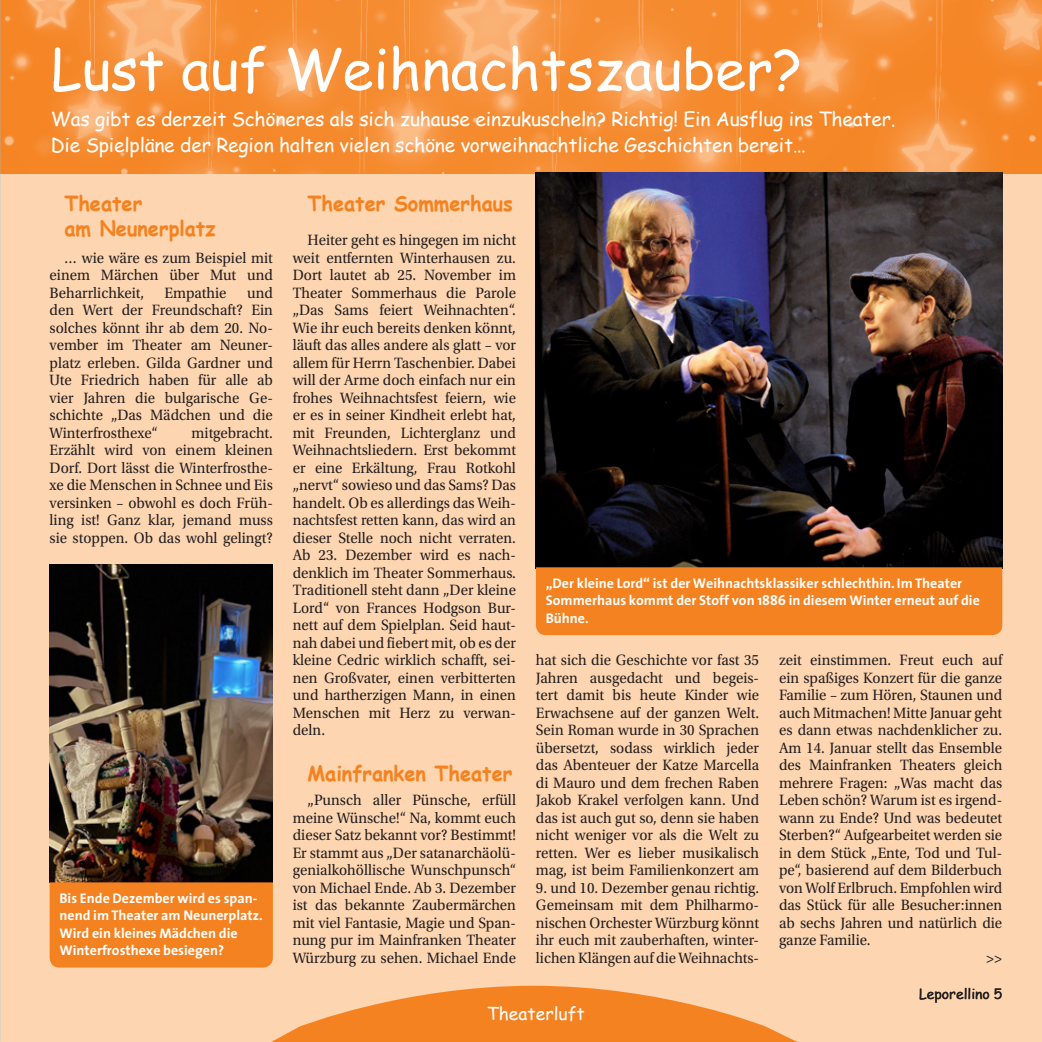
<style>
.page{position:relative;width:1042px;height:1042px;background:#fdd5b0}
.page>*{position:absolute;margin:0;border:0;box-sizing:border-box;transform-origin:0 0}
.t1{font:56px "Comic Sans MS";color:#fff}
.t2{font:700 21px/24.5px "Comic Sans MS";color:#f58220;scale:.95 1}
.t3{font:19.25px/26.2px "Comic Sans MS";letter-spacing:-.01em;color:#fff}
.t4{font:17.5px "Comic Sans MS";color:#fff}
.t5{font:15.75px/17.5px "Utopia Std";color:#231f20;text-align:justify;scale:.95 1}
.t6{font:700 14px/17.5px "The Sans";color:#fff}
.t7{font:14px "Comic Sans MS";color:#231f20}
</style>
<div class="page">
<img style="left:0;top:0;width:1042px;height:174px">
<svg style="left:271px;top:986px;width:526px;height:56px"></svg>
<img style="left:536px;top:172px;width:466px;height:395px">
<img style="left:50px;top:564px;width:223px;height:318px">
<div style="left:50px;top:882px;width:223px;height:85px;background:#f58220"></div>
<div style="left:536px;top:567px;width:466px;height:68px;background:#f58220"></div>
<h1 class="t1" style="left:51px;top:28px;width:753px">Lust auf Weihnachtszauber?</h1>
<p class="t3" style="left:51px;top:105px;width:846px">Was gibt es derzeit Schöneres als sich zuhause einzukuscheln? Richtig! Ein Ausflug ins Theater.<br>Die Spielpläne der Region halten vielen schöne vorweihnachtliche Geschichten bereit…</p>
<h2 class="t2" style="left:64px;top:191px;width:161px">Theater<br>am Neunerplatz</h2>
<p class="t5" style="left:50px;top:249px;width:236px;text-indent:15px">… wie wäre es zum Beispiel mit einem Märchen über Mut und Beharrlichkeit,</p>
<h2 class="t2" style="left:308px;top:191px;width:218px">Theater Sommerhaus</h2>
<p class="t5" style="left:293px;top:231px;width:237px;text-indent:15px">Heiter geht es hingegen im nicht weit entfernten Winterhausen zu.<br>Dort lautet ab 25. November im Theater Sommerhaus die Parole „Das Sams feiert Weihnachten“.<br>Wie ihr euch bereits denken könnt, läuft das alles andere als glatt – vor allem für Herrn Taschenbier. Dabei will der Arme doch einfach nur ein frohes Weihnachtsfest feiern, wie er es in seiner Kindheit erlebt hat, mit Freunden, Lichterglanz und Weihnachtsliedern. Erst bekommt er eine Erkältung, Frau Rotkohl „nervt“ sowieso und das Sams? Das handelt. Ob es allerdings das Weih&shy;nachtsfest retten kann, das wird an dieser Stelle noch nicht verraten.<br>Ab 23. Dezember wird es nach&shy;denklich im Theater Sommerhaus.<br>Traditionell steht dann „Der kleine Lord“ von Frances Hodgson Bur&shy;nett auf dem Spielplan. Seid haut&shy;nah dabei und fiebert mit, ob es der kleine Cedric wirklich schafft, sei&shy;nen Großvater, einen verbitterten und hartherzigen Mann, in einen Menschen mit Herz zu verwan&shy;deln.</p>
<h2 class="t2" style="left:308px;top:760px;width:217px">Mainfranken Theater</h2>
<p class="t5" style="left:293px;top:791px;width:236px;text-indent:15px">„Punsch aller Pünsche, erfüll meine Wünsche!“ Na, kommt euch dieser Satz bekannt vor? Bestimmt!<br>Er stammt aus „Der satanarchäolü&shy;genialkohöllische Wunschpunsch“ von Michael Ende. Ab 3. Dezember ist das bekannte Zaubermärchen mit viel Fantasie, Magie und Span&shy;nung pur im Mainfranken Theater Würzburg zu sehen. Michael Ende</p>
<p class="t5" style="left:50px;top:284px;width:237px;text-indent:197px">und den Wert der Freundschaft? Ein solches könnt ihr ab dem 20. No&shy;vember im Theater am Neuner&shy;platz erleben. Gilda Gardner und Ute Friedrich haben für alle ab vier Jahren die bulgarische Ge&shy;schichte „Das Mädchen und die Winterfrosthexe“</p>
<p class="t5" style="left:165px;top:284px;width:67px">Empathie</p>
<p class="t5" style="left:50px;top:424px;width:237px;text-indent:142px">mitgebracht.<br>Erzählt wird von einem kleinen Dorf. Dort lässt die Winterfrosthe&shy;xe die Menschen in Schnee und Eis versinken – obwohl es doch Früh&shy;ling ist! Ganz klar, jemand muss sie stoppen. Ob das wohl gelingt?</p>
<p class="t6" style="left:546px;top:574px;width:435px">„Der kleine Lord“ ist der Weihnachtsklassiker schlechthin. Im Theater<br>Sommerhaus kommt der Stoff von 1886 in diesem Winter erneut auf die<br>Bühne.</p>
<p class="t5" style="left:536px;top:651px;width:237px">hat sich die Geschichte vor fast 35<br>Jahren ausgedacht und begeis&shy;tert damit bis heute Kinder wie Erwachsene auf der ganzen Welt.<br>Sein Roman wurde in 30 Sprachen übersetzt, sodass wirklich jeder das Abenteuer der Katze Marcella di Mauro und dem frechen Raben Jakob Krakel verfolgen kann. Und das ist auch gut so, denn sie haben nicht weniger vor als die Welt zu retten. Wer es lieber musikalisch mag, ist beim Familienkonzert am</p>
<p class="t5" style="left:536px;top:879px;width:236px">9. und 10. Dezember genau richtig.<br>Gemeinsam mit dem Philharmo&shy;nischen Orchester Würzburg könnt ihr euch mit zauberhaften, winter&shy;lichen Klängen auf die Weihnachts-</p>
<p class="t5" style="left:779px;top:651px;width:236px">zeit einstimmen. Freut euch auf</p>
<p class="t5" style="left:779px;top:669px;width:236px">ein spaßiges Konzert für die ganze</p>
<p class="t5" style="left:779px;top:686px;width:236px">Familie – zum Hören, Staunen und</p>
<p class="t5" style="left:779px;top:704px;width:236px">auch Mitmachen! Mitte Januar geht</p>
<p class="t5" style="left:779px;top:721px;width:236px">es dann etwas nachdenklicher zu.</p>
<p class="t5" style="left:779px;top:739px;width:236px">Am 14. Januar stellt das Ensemble</p>
<p class="t5" style="left:779px;top:756px;width:236px">des Mainfranken Theaters gleich</p>
<p class="t5" style="left:779px;top:774px;width:237px">mehrere Fragen: „Was macht das</p>
<p class="t5" style="left:779px;top:791px;width:236px">Leben schön? Warum ist es irgend-</p>
<p class="t5" style="left:779px;top:809px;width:236px">wann zu Ende? Und was bedeutet</p>
<p class="t5" style="left:779px;top:826px;width:236px">Sterben?“ Aufgearbeitet werden sie</p>
<p class="t5" style="left:779px;top:844px;width:236px">in dem Stück „Ente, Tod und Tul-</p>
<p class="t5" style="left:779px;top:861px;width:236px">pe“, basierend auf dem Bilderbuch</p>
<p class="t5" style="left:779px;top:879px;width:237px">von Wolf Erlbruch. Empfohlen wird</p>
<p class="t5" style="left:779px;top:896px;width:237px">das Stück für alle Besucher:innen</p>
<p class="t5" style="left:779px;top:914px;width:236px">ab sechs Jahren und natürlich die</p>
<p class="t5" style="left:779px;top:931px;width:98px">ganze Familie.</p>
<p class="t5" style="left:986px;top:949px;width:18px">&gt;&gt;</p>
<p class="t6" style="left:60px;top:889px;width:205px">Bis Ende Dezember wird es span&shy;nend im Theater am Neunerplatz.<br>Wird ein kleines Mädchen die<br>Winterfrosthexe besiegen?</p>
<p class="t4" style="left:487px;top:1001px;width:99px">Theaterluft</p>
<p class="t7" style="left:919px;top:983px;width:85px">Leporellino 5</p>
</div>
